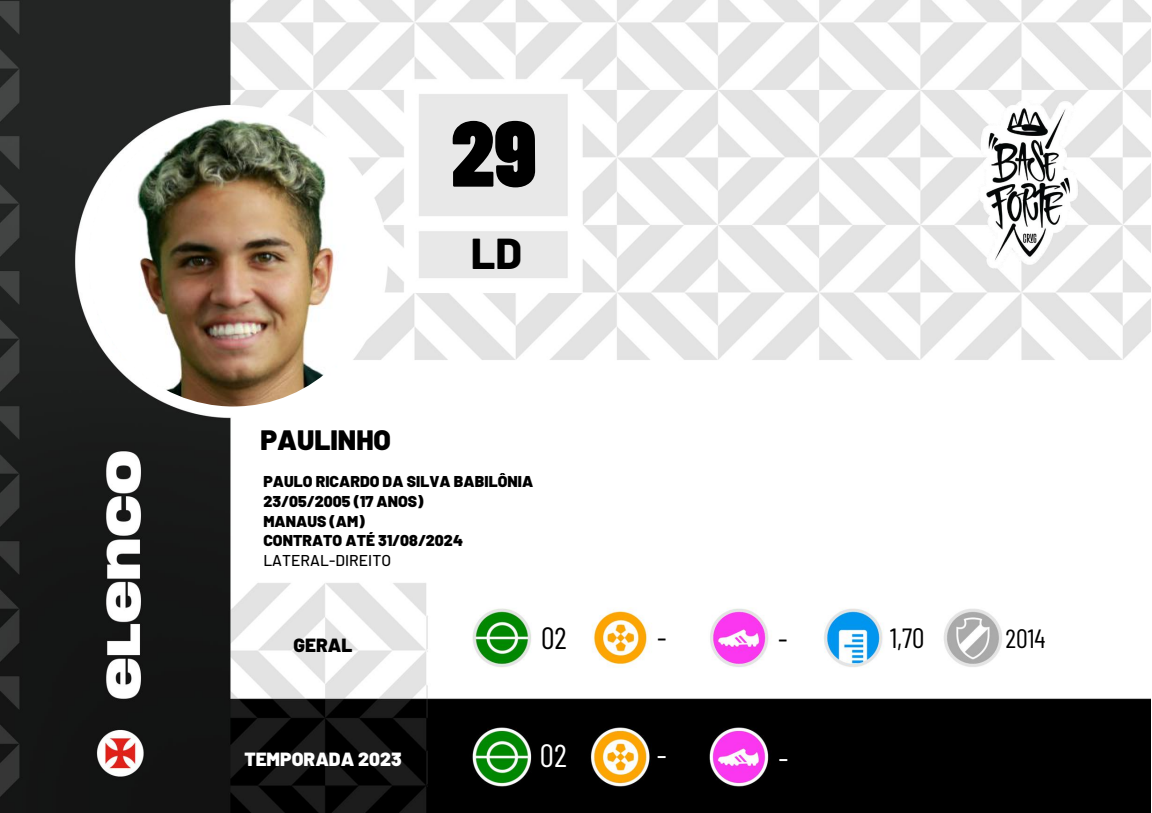
<style>
.page{position:relative;width:1152px;height:813px;background:#fff}
.page>*{position:absolute;margin:0;border:0;box-sizing:border-box;transform-origin:0 0}
.t1{font:900 92.85px "Barlow Condensed";color:#000}
.t2{font:800 43.12px "Barlow";color:#000}
.t3{font:31.8px "Barlow Condensed";color:#fff}
.t4{font:30.38px "Barlow Condensed";color:#000}
.t5{font:900 27.97px "Barlow";color:#000}
.t6{font:27.75px "Barlow Condensed";color:#000}
.t7{font:26.33px "Barlow Condensed";color:#000}
.t8{font:900 19.05px "Barlow";letter-spacing:.005em;color:#fff}
.t9{font:900 19.05px "Barlow";letter-spacing:.005em;color:#000}
.t10{font:900 15.67px/19.6px "Barlow";letter-spacing:.005em;color:#000}
.t11{font:500 15.67px "Barlow";letter-spacing:.005em;color:#000}
</style>
<div class="page">
<img style="left:0;top:0;width:1151px;height:812px">
<img style="left:89px;top:116px;width:289px;height:290px;border-radius:50%">
<img style="left:964px;top:95px;width:127px;height:186px">
<h1 class="t1" style="left:451px;top:94px;width:87px">29</h1>
<h2 class="t2" style="left:471px;top:226px;width:53px">LD</h2>
<h3 class="t5" style="left:260px;top:421px;width:132px">PAULINHO</h3>
<p class="t10" style="left:263px;top:471px;width:271px">PAULO RICARDO DA SILVA BABILÔNIA<br>23/05/2005 (17 ANOS)<br>MANAUS (AM)<br>CONTRATO ATÉ 31/08/2024</p>
<p class="t11" style="left:263px;top:550px;width:129px">LATERAL-DIREITO</p>
<p class="t9" style="left:293px;top:632px;width:60px">GERAL</p>
<h3 class="t4" style="left:541px;top:618px;width:27px">02</h3>
<h3 class="t4" style="left:657px;top:618px;width:11px">-</h3>
<p class="t8" style="left:244px;top:746px;width:159px">TEMPORADA 2023</p>
<h3 class="t3" style="left:540px;top:735px;width:28px">02</h3>
<h3 class="t3" style="left:657px;top:735px;width:11px">-</h3>
<h3 class="t4" style="left:778px;top:619px;width:11px">-</h3>
<h3 class="t3" style="left:778px;top:737px;width:11px">-</h3>
<h3 class="t6" style="left:890px;top:619px;width:36px">1,70</h3>
<h3 class="t7" style="left:1006px;top:621px;width:41px">2014</h3>
</div>
